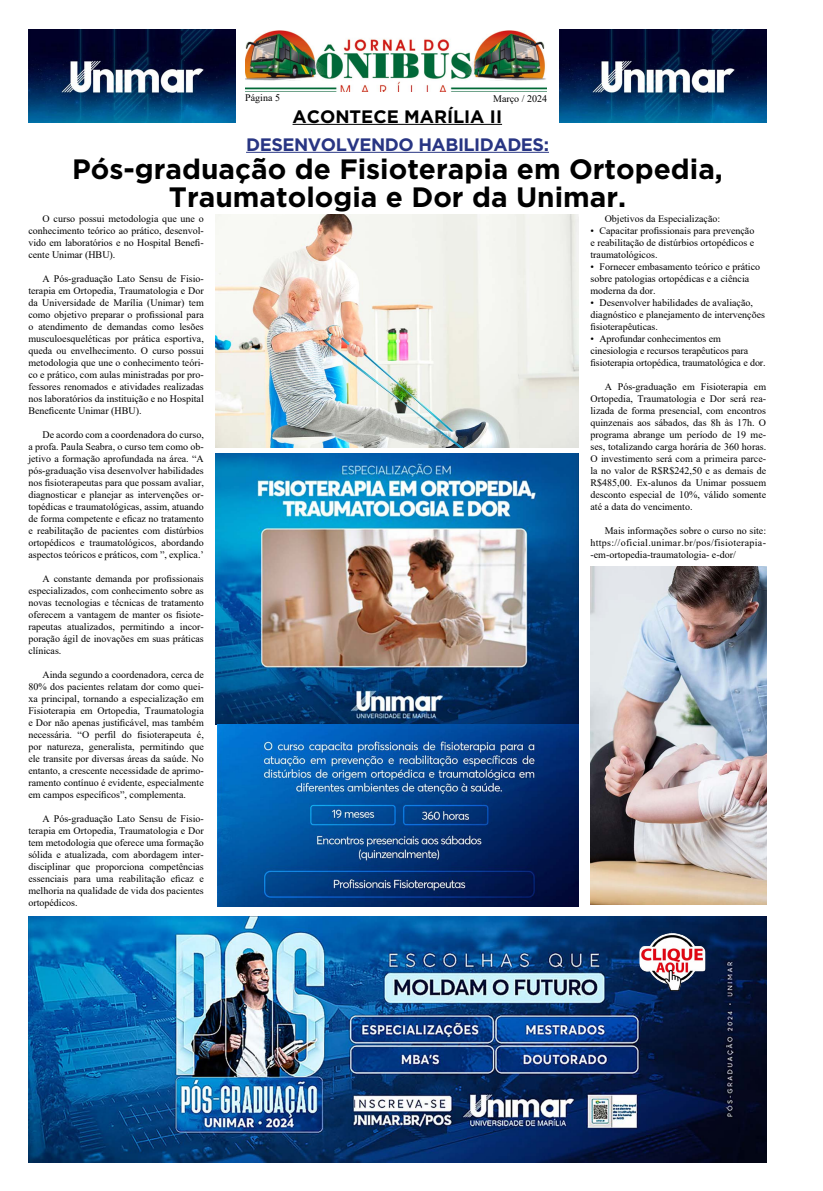
<style>
.page{position:relative;width:823px;height:1191px;background:#fff}
.page>*{position:absolute;margin:0;border:0;box-sizing:border-box;transform-origin:0 0}
.t1{font:700 28px/28px "Gotham";color:#000;text-align:center}
.t2{font:700 18px "Gotham";letter-spacing:-.025em;color:#283583}
.t3{font:700 18px "Gotham";color:#000}
.t4{font:10px/12px "Times New Roman";color:#000;text-align:justify}
</style>
<div class="page">
<img style="left:28px;top:916px;width:737px;height:246px">
<img style="left:245px;top:30px;width:301px;height:61px">
<hr style="left:292px;top:124px;width:210px;height:1px;background:#000">
<img style="left:638px;top:932px;width:67px;height:63px">
<img style="left:28px;top:29px;width:207px;height:94px">
<img style="left:559px;top:29px;width:206px;height:94px">
<hr style="left:246px;top:152px;width:302px;height:1px;background:#283583">
<img style="left:216px;top:454px;width:362px;height:452px">
<img style="left:216px;top:215px;width:362px;height:232px">
<img style="left:590px;top:566px;width:175px;height:339px">
<p class="t4" style="left:245px;top:91px;width:36px">Página 5</p>
<p class="t4" style="left:493px;top:92px;width:55px">Março / 2024</p>
<h2 class="t3" style="left:292px;top:104px;width:211px">ACONTECE MARÍLIA II</h2>
<h2 class="t2" style="left:246px;top:132px;width:304px">DESENVOLVENDO HABILIDADES:</h2>
<h1 class="t1" style="left:72px;top:154px;width:652px">Pós-graduação de Fisioterapia em Ortopedia,<br>Traumatologia e Dor da Unimar.</h1>
<p class="t4" style="left:604px;top:212px;width:117px">Objetivos da Especialização:</p>
<p class="t4" style="left:590px;top:224px;width:165px">• Capacitar profissionais para prevenção e reabilitação de distúrbios ortopédicos e traumatológicos.</p>
<p class="t4" style="left:590px;top:260px;width:171px;text-align:left">• Fornecer embasamento teórico e prático sobre patologias ortopédicas e a ciência moderna da dor.</p>
<p class="t4" style="left:590px;top:296px;width:176px;text-align:left">• Desenvolver habilidades de avaliação, diagnóstico e planejamento de intervenções fisioterapêuticas.</p>
<p class="t4" style="left:590px;top:332px;width:177px;text-align:left">• Aprofundar conhecimentos em cinesiologia e recursos terapêuticos para fisioterapia ortopédica, traumatológica e dor.</p>
<p class="t4" style="left:590px;top:380px;width:177px;text-indent:14px">A Pós-graduação em Fisioterapia em Ortopedia, Traumatologia e Dor será rea&shy;lizada de forma presencial, com encontros quinzenais aos sábados, das 8h às 17h. O programa abrange um período de 19 me&shy;ses, totalizando carga horária de 360 horas.<br>O investimento será com a primeira parce&shy;la no valor de R$R$242,50 e as demais de R$485,00. Ex-alunos da Unimar possuem desconto especial de 10%, válido somente até a data do vencimento.</p>
<p class="t4" style="left:590px;top:524px;width:177px;text-indent:14px">Mais informações sobre o curso no site: https://oficial.unimar.br/pos/fisioterapia--em-ortopedia-traumatologia- e-dor/</p>
<p class="t4" style="left:28px;top:212px;width:177px;text-indent:14px">O curso possui metodologia que une o conhecimento teórico ao prático, desenvol&shy;vido em laboratórios e no Hospital Benefi&shy;cente Unimar (HBU).</p>
<p class="t4" style="left:28px;top:272px;width:177px;text-indent:14px">A Pós-graduação Lato Sensu de Fisio&shy;terapia em Ortopedia, Traumatologia e Dor da Universidade de Marília (Unimar) tem como objetivo preparar o profissional para o atendimento de demandas como lesões musculoesqueléticas por prática esportiva, queda ou envelhecimento. O curso possui metodologia que une o conhecimento teóri&shy;co e prático, com aulas ministradas por pro&shy;fessores renomados e atividades realizadas nos laboratórios da instituição e no Hospital Beneficente Unimar (HBU).</p>
<p class="t4" style="left:28px;top:428px;width:177px;text-indent:14px">De acordo com a coordenadora do curso, a profa. Paula Seabra, o curso tem como ob&shy;jetivo a formação aprofundada na área. “A pós-graduação visa desenvolver habilidades nos fisioterapeutas para que possam avaliar, diagnosticar e planejar as intervenções or&shy;topédicas e traumatológicas, assim, atuando de forma competente e eficaz no tratamento e reabilitação de pacientes com distúrbios ortopédicos e traumatológicos, abordando aspectos teóricos e práticos, com ”, explica.’</p>
<p class="t4" style="left:28px;top:572px;width:177px;text-indent:14px">A constante demanda por profissionais especializados, com conhecimento sobre as novas tecnologias e técnicas de tratamento oferecem a vantagem de manter os fisiote&shy;rapeutas atualizados, permitindo a incor&shy;poração ágil de inovações em suas práticas clínicas.</p>
<p class="t4" style="left:28px;top:668px;width:177px;text-indent:14px">Ainda segundo a coordenadora, cerca de 80% dos pacientes relatam dor como quei&shy;xa principal, tornando a especialização em Fisioterapia em Ortopedia, Traumatologia e Dor não apenas justificável, mas também necessária. “O perfil do fisioterapeuta é, por natureza, generalista, permitindo que ele transite por diversas áreas da saúde. No entanto, a crescente necessidade de aprimo&shy;ramento contínuo é evidente, especialmente em campos específicos”, complementa.</p>
<p class="t4" style="left:28px;top:812px;width:177px;text-indent:14px">A Pós-graduação Lato Sensu de Fisio&shy;terapia em Ortopedia, Traumatologia e Dor tem metodologia que oferece uma formação sólida e atualizada, com abordagem inter&shy;disciplinar que proporciona competências essenciais para uma reabilitação eficaz e melhoria na qualidade de vida dos pacientes ortopédicos.</p>
</div>
